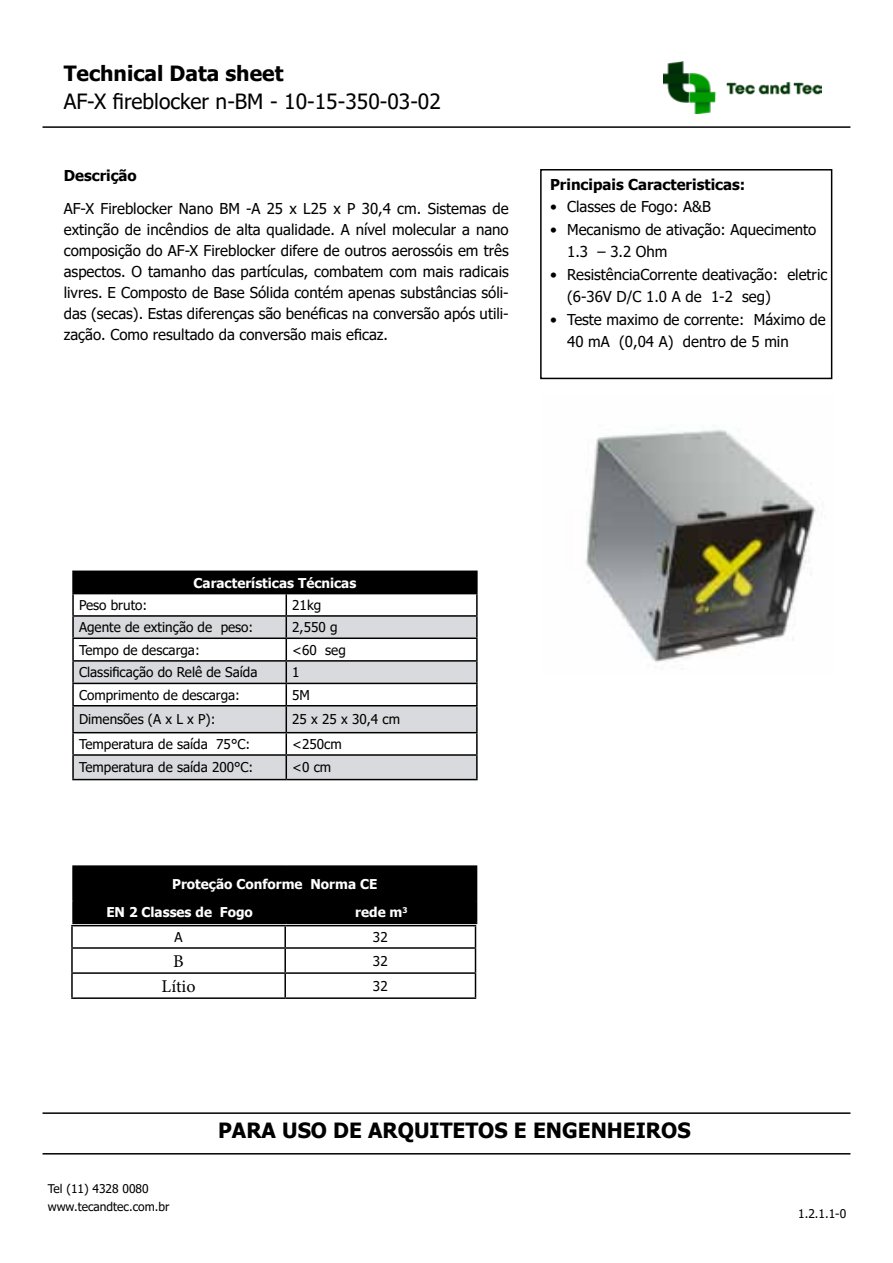
<style>
.page{position:relative;width:893px;height:1263px;background:#fff}
.page>*{position:absolute;margin:0;border:0;box-sizing:border-box;transform-origin:0 0}
.t1{font:700 21px "Tahoma";color:#000}
.t2{font:21px "Tahoma";color:#000}
.t3{font:18px "Minion Pro";color:#000}
.t4{font:15px/21px "Tahoma";color:#000}
.t5{font:700 15px "Tahoma";color:#000}
.t6{font:13.5px "Tahoma";color:#000}
.t7{font:700 13.5px/28.7px "Tahoma";color:#fff}
.t8{font:12px/18px "Tahoma";color:#000}
</style>
<div class="page">
<div style="left:73px;top:571px;width:404px;height:23px;background:#000"></div>
<svg style="left:74px;top:617px;width:402px;height:162px;fill:#d8dade"></svg>
<hr style="left:72px;top:593px;width:214px;height:1px;background:#000">
<hr style="left:72px;top:594px;width:2px;height:21px;background:#000">
<hr style="left:286px;top:593px;width:192px;height:1px;background:#000">
<hr style="left:476px;top:594px;width:2px;height:21px;background:#000">
<hr style="left:72px;top:615px;width:214px;height:2px;background:#000">
<hr style="left:72px;top:617px;width:2px;height:20px;background:#000">
<hr style="left:286px;top:615px;width:192px;height:2px;background:#000">
<hr style="left:476px;top:617px;width:2px;height:20px;background:#000">
<hr style="left:72px;top:637px;width:214px;height:2px;background:#000">
<hr style="left:72px;top:639px;width:2px;height:21px;background:#000">
<hr style="left:286px;top:637px;width:192px;height:2px;background:#000">
<hr style="left:476px;top:639px;width:2px;height:21px;background:#000">
<hr style="left:72px;top:660px;width:214px;height:2px;background:#000">
<hr style="left:72px;top:662px;width:2px;height:21px;background:#000">
<hr style="left:286px;top:660px;width:192px;height:2px;background:#000">
<hr style="left:476px;top:662px;width:2px;height:21px;background:#000">
<hr style="left:72px;top:683px;width:214px;height:1px;background:#000">
<hr style="left:72px;top:684px;width:2px;height:21px;background:#000">
<hr style="left:286px;top:683px;width:192px;height:1px;background:#000">
<hr style="left:476px;top:684px;width:2px;height:21px;background:#000">
<hr style="left:72px;top:705px;width:214px;height:1px;background:#000">
<hr style="left:72px;top:706px;width:2px;height:26px;background:#000">
<hr style="left:286px;top:705px;width:192px;height:1px;background:#000">
<hr style="left:476px;top:706px;width:2px;height:26px;background:#000">
<hr style="left:72px;top:732px;width:214px;height:1px;background:#000">
<hr style="left:72px;top:733px;width:2px;height:21px;background:#000">
<hr style="left:286px;top:732px;width:192px;height:1px;background:#000">
<hr style="left:476px;top:733px;width:2px;height:21px;background:#000">
<hr style="left:72px;top:754px;width:214px;height:2px;background:#000">
<hr style="left:72px;top:756px;width:2px;height:23px;background:#000">
<hr style="left:286px;top:754px;width:192px;height:2px;background:#000">
<svg style="left:286px;top:594px;width:1px;height:185px"></svg>
<hr style="left:476px;top:756px;width:2px;height:23px;background:#000">
<hr style="left:72px;top:779px;width:214px;height:1px;background:#000">
<hr style="left:286px;top:779px;width:192px;height:1px;background:#000">
<hr style="left:72px;top:570px;width:214px;height:2px;background:#000">
<hr style="left:72px;top:572px;width:2px;height:21px;background:#000">
<hr style="left:286px;top:570px;width:192px;height:2px;background:#000">
<hr style="left:476px;top:572px;width:2px;height:21px;background:#000">
<div style="left:73px;top:866px;width:404px;height:35px;background:#000"></div>
<hr style="left:72px;top:865px;width:214px;height:2px;background:#000">
<hr style="left:72px;top:867px;width:2px;height:33px;background:#000">
<hr style="left:286px;top:865px;width:191px;height:2px;background:#000">
<hr style="left:72px;top:900px;width:214px;height:2px;background:#000">
<hr style="left:72px;top:902px;width:2px;height:20px;background:#000">
<hr style="left:72px;top:922px;width:214px;height:2px;background:#000">
<div style="left:540px;top:169px;width:292px;height:210px;border:2px solid #000"></div>
<hr style="left:71px;top:926px;width:2px;height:21px;background:#000">
<hr style="left:71px;top:949px;width:2px;height:23px;background:#000">
<hr style="left:71px;top:974px;width:2px;height:23px;background:#000">
<svg style="left:73px;top:901px;width:404px;height:96px"></svg>
<hr style="left:71px;top:947px;width:214px;height:2px;background:#000">
<hr style="left:285px;top:947px;width:191px;height:2px;background:#000">
<hr style="left:71px;top:972px;width:214px;height:2px;background:#000">
<hr style="left:285px;top:972px;width:191px;height:2px;background:#000">
<hr style="left:71px;top:997px;width:214px;height:2px;background:#000">
<hr style="left:285px;top:997px;width:191px;height:2px;background:#000">
<hr style="left:71px;top:925px;width:214px;height:1px;background:#000">
<hr style="left:285px;top:925px;width:191px;height:1px;background:#000">
<img style="left:585px;top:429px;width:231px;height:233px">
<hr style="left:43px;top:1153px;width:807px;height:1px;background:#000">
<img style="left:663px;top:62px;width:158px;height:52px">
<hr style="left:43px;top:1112px;width:807px;height:2px;background:#000">
<hr style="left:43px;top:126px;width:807px;height:2px;background:#000">
<h1 class="t1" style="left:64px;top:58px;width:221px">Technical Data sheet</h1>
<h1 class="t2" style="left:64px;top:88px;width:379px">AF-X fireblocker n-BM - 10-15-350-03-02</h1>
<p class="t5" style="left:64px;top:165px;width:75px">Descrição</p>
<p class="t4" style="left:64px;top:199px;width:446px;text-align:justify">AF-X Fireblocker Nano BM -A 25 x L25 x P 30,4 cm. Sistemas de extinção de incêndios de alta qualidade. A nível molecular a nano composição do AF-X Fireblocker difere de outros aerossóis em três aspectos. O tamanho das partículas, combatem com mais radicais livres. E Composto de Base Sólida contém apenas substâncias sóli&shy;das (secas). Estas diferenças são benéficas na conversão após utili&shy;zação. Como resultado da conversão mais eficaz.</p>
<p class="t5" style="left:550px;top:174px;width:197px">Principais Caracteristicas:</p>
<p class="t4" style="left:550px;top:197px;width:162px">• Classes de Fogo: A&amp;B</p>
<p class="t4" style="left:567px;top:219px;width:251px;line-height:22.5px;text-indent:-17px">• Mecanismo de ativação: Aquecimento<br>1.3 – 3.2 Ohm</p>
<p class="t4" style="left:567px;top:264px;width:262px;line-height:22.5px;text-indent:-17px">• ResistênciaCorrente deativação: eletric (6-36V D/C 1.0 A de 1-2 seg)</p>
<p class="t4" style="left:567px;top:309px;width:260px;line-height:22.5px;text-indent:-17px">• Teste maximo de corrente: Máximo de<br>40 mA (0,04 A) dentro de 5 min</p>
<p class="t7" style="left:194px;top:569px;width:164px">Características Técnicas</p>
<p class="t6" style="left:79px;top:596px;width:70px">Peso bruto:</p>
<p class="t6" style="left:292px;top:596px;width:30px">21kg</p>
<p class="t6" style="left:79px;top:618px;width:176px">Agente de extinção de peso:</p>
<p class="t6" style="left:292px;top:618px;width:47px">2,550 g</p>
<p class="t6" style="left:79px;top:641px;width:122px">Tempo de descarga:</p>
<p class="t6" style="left:292px;top:641px;width:55px">&lt;60 seg</p>
<p class="t6" style="left:79px;top:663px;width:180px">Classificação do Relê de Saída</p>
<p class="t6" style="left:292px;top:663px;width:9px">1</p>
<p class="t6" style="left:79px;top:686px;width:163px">Comprimento de descarga:</p>
<p class="t6" style="left:292px;top:686px;width:19px">5M</p>
<p class="t6" style="left:79px;top:710px;width:138px">Dimensões (A x L x P):</p>
<p class="t6" style="left:292px;top:710px;width:109px">25 x 25 x 30,4 cm</p>
<p class="t6" style="left:79px;top:735px;width:173px">Temperatura de saída 75°C:</p>
<p class="t6" style="left:292px;top:735px;width:51px">&lt;250cm</p>
<p class="t6" style="left:79px;top:758px;width:176px">Temperatura de saída 200°C:</p>
<p class="t6" style="left:292px;top:758px;width:40px">&lt;0 cm</p>
<p class="t7" style="left:106px;top:870px;width:273px;text-indent:66px">Proteção Conforme Norma CE<br>EN 2 Classes de Fogo</p>
<p class="t7" style="left:355px;top:899px;width:54px">rede m<sup>3</sup></p>
<p class="t6" style="left:175px;top:928px;width:10px">A</p>
<p class="t6" style="left:373px;top:928px;width:16px">32</p>
<p class="t3" style="left:173px;top:949px;width:12px">B</p>
<p class="t6" style="left:373px;top:952px;width:16px">32</p>
<p class="t3" style="left:162px;top:974px;width:35px">Lítio</p>
<p class="t6" style="left:373px;top:977px;width:16px">32</p>
<p class="t8" style="left:48px;top:1180px;width:123px">Tel (11) 4328 0080 www.tecandtec.com.br</p>
<h1 class="t1" style="left:218px;top:1116px;width:474px">PARA USO DE ARQUITETOS E ENGENHEIROS</h1>
<p class="t8" style="left:798px;top:1205px;width:50px">1.2.1.1-0</p>
</div>
